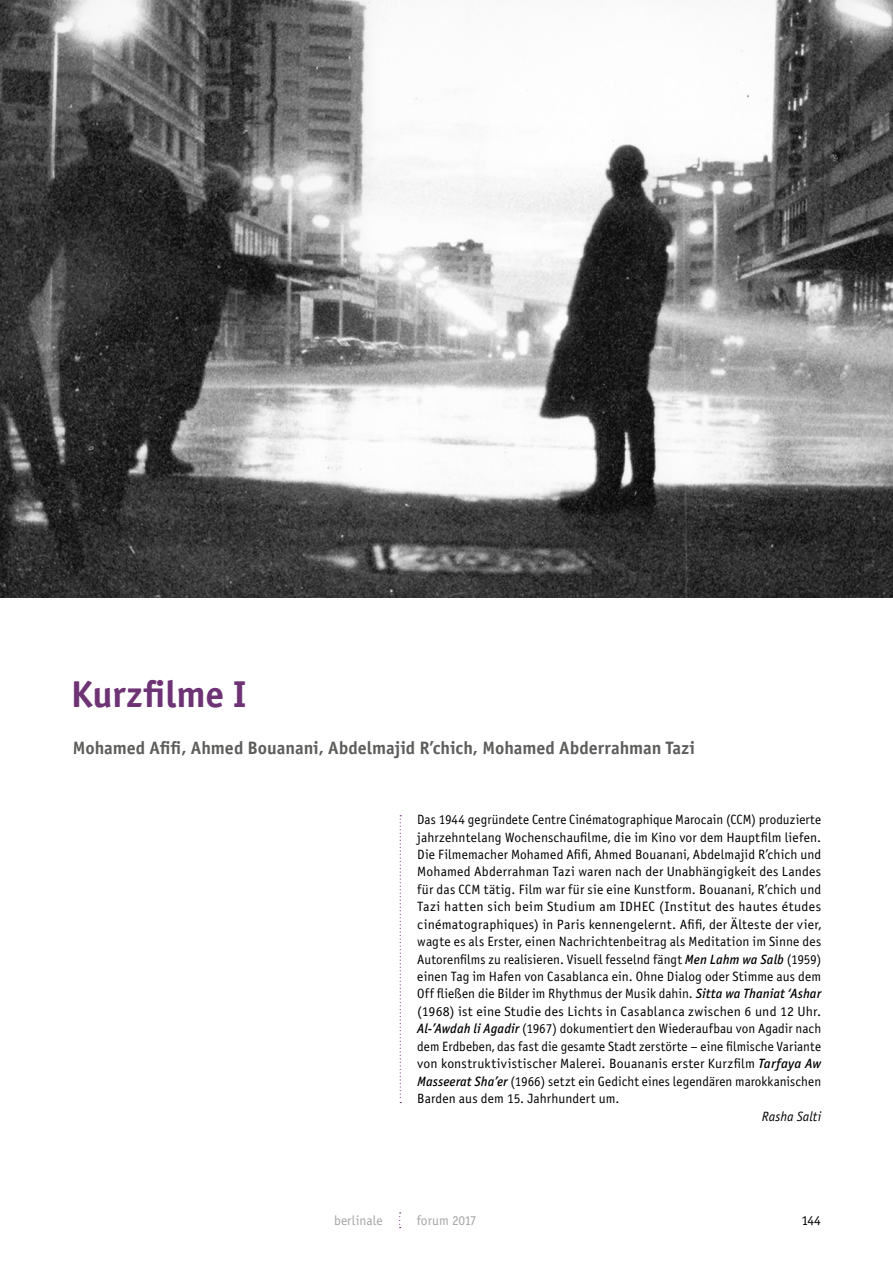
<style>
.page{position:relative;width:893px;height:1263px;background:#fff}
.page>*{position:absolute;margin:0;border:0;box-sizing:border-box;transform-origin:0 0}
.titel{font:37.5px "Officina Sans Bold ITC";color:#6d3374}
.regie{font:18px "Officina Sans Bold ITC";color:#5d5d5c}
.synopsis_lang{font:13.5px/17.4px "Officina Sans Book ITC";letter-spacing:.005em;color:#000;text-align:justify}
.t1{font:13.5px "Officina Sans Book ITC";color:#a4a4a4}
.synopsis_lang_autor{font:italic 13.5px "Officina Sans Book ITC";letter-spacing:-.005em;color:#000}
.seitenzahl_re{font:13.5px "Officina Sans Book ITC";color:#000}
.s1{font-family:"Officina Sans Medium ITC";font-style:italic}
</style>
<div class="page">
<svg style="left:399px;top:1212px;width:2px;height:16px"></svg>
<svg style="left:400px;top:815px;width:1px;height:288px"></svg>
<img style="left:1px;top:0;width:892px;height:597px">
<p class="titel" style="left:71px;top:671px;width:177px">Kurzfilme I</p>
<p class="regie" style="left:73px;top:737px;width:624px">Mohamed Afifi, Ahmed Bouanani, Abdelmajid R’chich, Mohamed Abderrahman Tazi</p>
<p class="synopsis_lang" style="left:417px;top:811px;width:406px">Das 1944 gegründete Centre Cinématographique Marocain (CCM) produzierte jahrzehntelang Wochenschaufilme, die im Kino vor dem Hauptfilm liefen.<br>Die Filmemacher Mohamed Afifi, Ahmed Bouanani, Abdelmajid R’chich und Mohamed Abderrahman Tazi waren nach der Unabhängigkeit des Landes für das CCM tätig. Film war für sie eine Kunstform. Bouanani, R’chich und Tazi hatten sich beim Studium am IDHEC (Institut des hautes études cinématographiques) in Paris kennengelernt. Afifi, der Älteste der vier, wagte es als Erster, einen Nachrichtenbeitrag als Meditation im Sinne des Autorenfilms zu realisieren. Visuell fesselnd fängt <span class="s1">Men Lahm wa Salb</span> (1959) einen Tag im Hafen von Casablanca ein. Ohne Dialog oder Stimme aus dem Off fließen die Bilder im Rhythmus der Musik dahin. <span class="s1">Sitta wa Thaniat ‘Ashar </span>(1968) ist eine Studie des Lichts in Casablanca zwischen 6 und 12 Uhr.<br><span class="s1">Al-’Awdah li Agadir</span> (1967) dokumentiert den Wiederaufbau von Agadir nach dem Erdbeben, das fast die gesamte Stadt zerstörte – eine filmische Variante von konstruktivistischer Malerei. Bouananis erster Kurzfilm <span class="s1">Tarfaya Aw Masseerat Sha’er</span> (1966) setzt ein Gedicht eines legendären marokkanischen Barden aus dem 15. Jahrhundert um.</p>
<p class="synopsis_lang_autor" style="left:762px;top:1108px;width:61px">Rasha Salti</p>
<p class="t1" style="left:334px;top:1213px;width:50px">berlinale</p>
<p class="t1" style="left:417px;top:1213px;width:61px">forum 2017</p>
<p class="seitenzahl_re" style="left:802px;top:1213px;width:21px">144</p>
</div>
